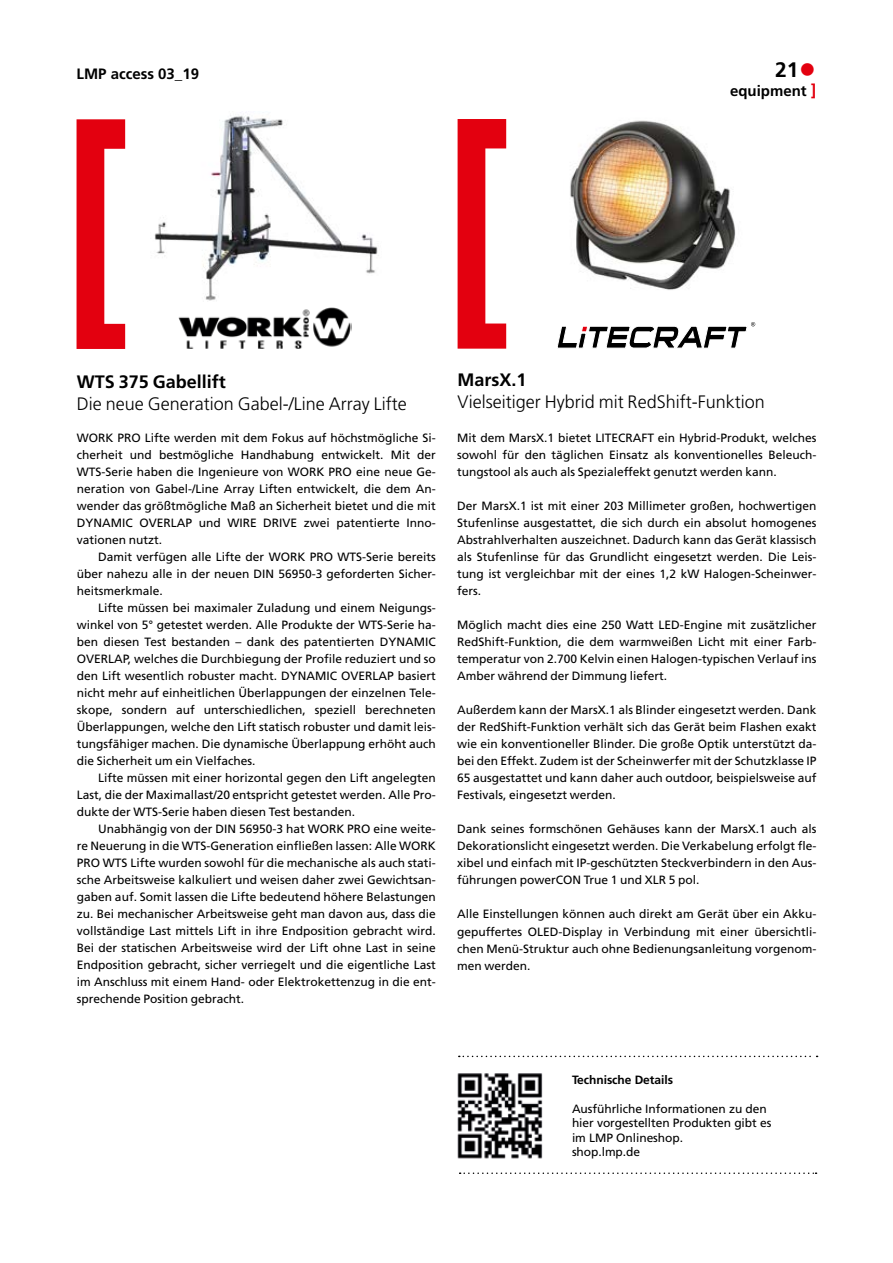
<style>
.page{position:relative;width:893px;height:1263px;background:#fff}
.page>*{position:absolute;margin:0;border:0;box-sizing:border-box;transform-origin:0 0}
.t1{font:700 21px "Frutiger LT Std";color:#000}
.t2{font:300 18px "Frutiger LT Std";color:#000}
.t3{font:700 18px "Frutiger LT Std";color:#000}
.t4{font:700 15px "Frutiger LT Std";color:#000}
.t5{font:12px/17px "Frutiger LT Std";color:#000;text-align:justify}
.t6{font:700 12px "Frutiger LT Std";letter-spacing:-.005em;color:#000}
.s1{font-size:36px;color:#e3000f}
.s2{font-size:16.5px;color:#e3000f}
</style>
<div class="page">
<img style="left:178px;top:307px;width:173px;height:42px">
<svg style="left:458px;top:119px;width:48px;height:230px"></svg>
<svg style="left:77px;top:119px;width:48px;height:230px"></svg>
<img style="left:457px;top:1073px;width:86px;height:86px">
<svg style="left:459px;top:1056px;width:359px;height:1px"></svg>
<svg style="left:460px;top:1172px;width:356px;height:2px"></svg>
<svg style="left:557px;top:322px;width:198px;height:26px"></svg>
<img style="left:570px;top:120px;width:166px;height:170px">
<img style="left:154px;top:115px;width:225px;height:186px">
<p class="t4" style="left:77px;top:65px;width:124px">LMP access 03_19</p>
<h1 class="t1" style="left:775px;top:58px;width:43px">21<span class="s1">•</span></h1>
<p class="t4" style="left:730px;top:82px;width:88px">equipment <span class="s2">]</span></p>
<h2 class="t3" style="left:77px;top:371px;width:151px">WTS 375 Gabellift</h2>
<h2 class="t2" style="left:77px;top:394px;width:331px">Die neue Generation Gabel-/Line Array Lifte</h2>
<p class="t5" style="left:77px;top:430px;width:361px">WORK PRO Lifte werden mit dem Fokus auf höchstmögliche Si&shy;cherheit und bestmögliche Handhabung entwickelt. Mit der WTS-Serie haben die Ingenieure von WORK PRO eine neue Ge&shy;neration von Gabel-/Line Array Liften entwickelt, die dem An&shy;wender das größtmögliche Maß an Sicherheit bietet und die mit DYNAMIC OVERLAP und WIRE DRIVE zwei patentierte Inno&shy;vationen nutzt.</p>
<p class="t5" style="left:77px;top:549px;width:361px;text-indent:21px">Damit verfügen alle Lifte der WORK PRO WTS-Serie bereits über nahezu alle in der neuen DIN 56950-3 geforderten Sicher&shy;heitsmerkmale.</p>
<p class="t5" style="left:77px;top:600px;width:361px;text-indent:21px">Lifte müssen bei maximaler Zuladung und einem Neigungs&shy;winkel von 5° getestet werden. Alle Produkte der WTS-Serie ha&shy;ben diesen Test bestanden – dank des patentierten DYNAMIC OVERLAP, welches die Durchbiegung der Profile reduziert und so den Lift wesentlich robuster macht. DYNAMIC OVERLAP basiert nicht mehr auf einheitlichen Überlappungen der einzelnen Tele&shy;skope, sondern auf unterschiedlichen, speziell berechneten Überlappungen, welche den Lift statisch robuster und damit leis&shy;tungsfähiger machen. Die dynamische Überlappung erhöht auch die Sicherheit um ein Vielfaches.</p>
<p class="t5" style="left:77px;top:770px;width:361px;text-indent:21px">Lifte müssen mit einer horizontal gegen den Lift angelegten Last, die der Maximallast/20 entspricht getestet werden. Alle Pro&shy;dukte der WTS-Serie haben diesen Test bestanden.</p>
<p class="t5" style="left:77px;top:821px;width:361px;text-indent:21px">Unabhängig von der DIN 56950-3 hat WORK PRO eine weite&shy;re Neuerung in die WTS-Generation einfließen lassen: Alle WORK PRO WTS Lifte wurden sowohl für die mechanische als auch stati&shy;sche Arbeitsweise kalkuliert und weisen daher zwei Gewichtsan&shy;gaben auf. Somit lassen die Lifte bedeutend höhere Belastungen zu. Bei mechanischer Arbeitsweise geht man davon aus, dass die vollständige Last mittels Lift in ihre Endposition gebracht wird.<br>Bei der statischen Arbeitsweise wird der Lift ohne Last in seine Endposition gebracht, sicher verriegelt und die eigentliche Last im Anschluss mit einem Hand- oder Elektrokettenzug in die ent&shy;sprechende Position gebracht.</p>
<h2 class="t3" style="left:458px;top:369px;width:71px">MarsX.1</h2>
<h2 class="t2" style="left:458px;top:392px;width:309px">Vielseitiger Hybrid mit RedShift-Funktion</h2>
<p class="t5" style="left:457px;top:430px;width:361px">Mit dem MarsX.1 bietet LITECRAFT ein Hybrid-Produkt, welches sowohl für den täglichen Einsatz als konventionelles Beleuch&shy;tungstool als auch als Spezialeffekt genutzt werden kann.</p>
<p class="t5" style="left:457px;top:498px;width:361px">Der MarsX.1 ist mit einer 203 Millimeter großen, hochwertigen Stufenlinse ausgestattet, die sich durch ein absolut homogenes Abstrahlverhalten auszeichnet. Dadurch kann das Gerät klassisch als Stufenlinse für das Grundlicht eingesetzt werden. Die Leis&shy;tung ist vergleichbar mit der eines 1,2 kW Halogen-Scheinwer&shy;fers.</p>
<p class="t5" style="left:457px;top:617px;width:361px">Möglich macht dies eine 250 Watt LED-Engine mit zusätzlicher RedShift-Funktion, die dem warmweißen Licht mit einer Farb&shy;temperatur von 2.700 Kelvin einen Halogen-typischen Verlauf ins Amber während der Dimmung liefert.</p>
<p class="t5" style="left:457px;top:702px;width:361px">Außerdem kann der MarsX.1 als Blinder eingesetzt werden. Dank der RedShift-Funktion verhält sich das Gerät beim Flashen exakt wie ein konventioneller Blinder. Die große Optik unterstützt da&shy;bei den Effekt. Zudem ist der Scheinwerfer mit der Schutzklasse IP 65 ausgestattet und kann daher auch outdoor, beispielsweise auf Festivals, eingesetzt werden.</p>
<p class="t5" style="left:457px;top:821px;width:361px">Dank seines formschönen Gehäuses kann der MarsX.1 auch als Dekorationslicht eingesetzt werden. Die Verkabelung erfolgt fle&shy;xibel und einfach mit IP-geschützten Steckverbindern in den Aus&shy;führungen powerCON True 1 und XLR 5 pol.</p>
<p class="t5" style="left:457px;top:906px;width:361px">Alle Einstellungen können auch direkt am Gerät über ein Akku&shy;gepuffertes OLED-Display in Verbindung mit einer übersichtli&shy;chen Menü-Struktur auch ohne Bedienungsanleitung vorgenom&shy;men werden.</p>
<p class="t6" style="left:572px;top:1073px;width:102px">Technische Details</p>
<p class="t5" style="left:572px;top:1101px;width:201px;line-height:14.4px;text-align:left">Ausführliche Informationen zu den hier vorgestellten Produkten gibt es im LMP Onlineshop.<br>shop.lmp.de</p>
</div>
